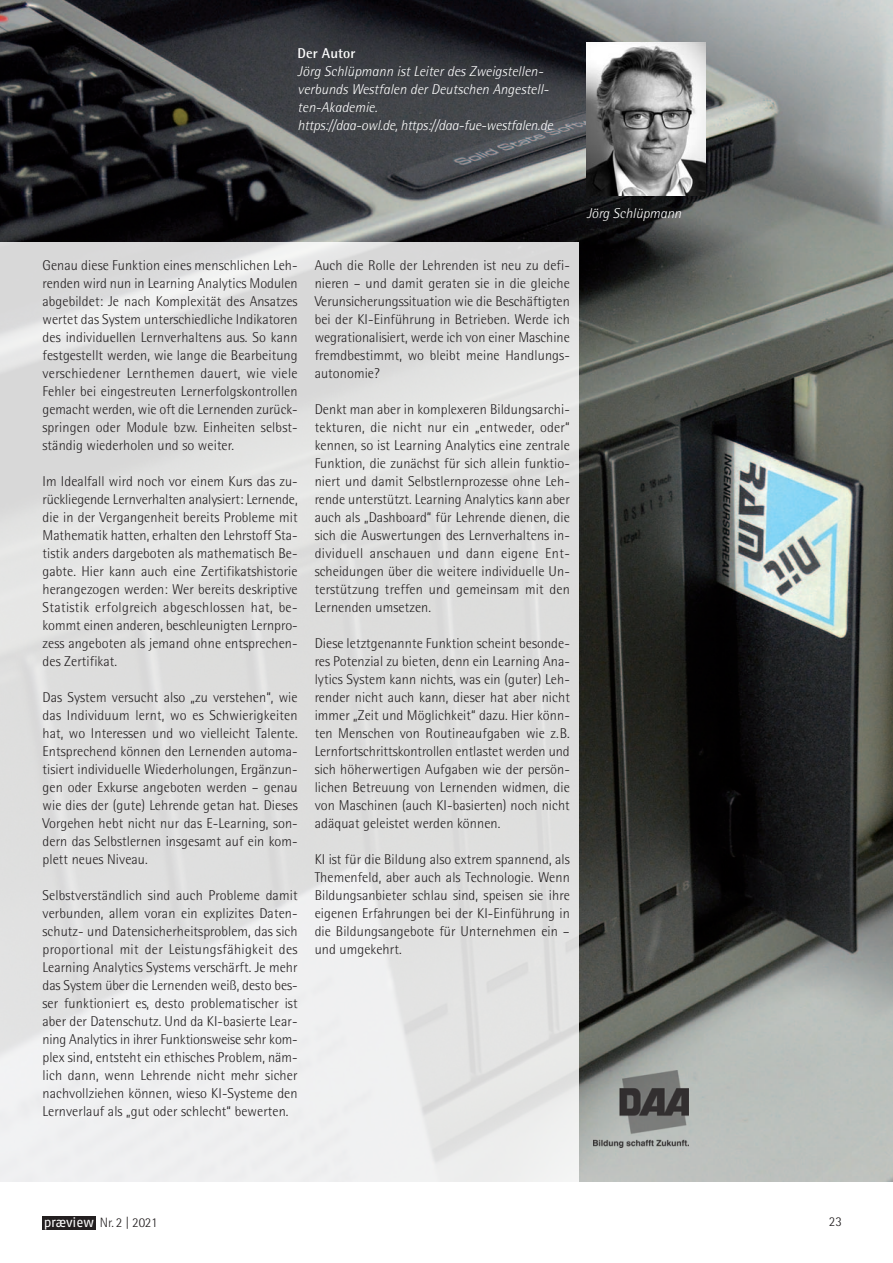
<style>
.page{position:relative;width:893px;height:1263px;background:#fff}
.page>*{position:absolute;margin:0;border:0;box-sizing:border-box;transform-origin:0 0}
.t1{font:300 14.25px/18px "Rotis Semi Sans";letter-spacing:.005em;color:#231f20;text-align:justify}
.t2{font:italic 300 14.25px/18px "Rotis Semi Sans";letter-spacing:.005em;color:#fff}
.t3{font:700 14.25px "Rotis Semi Sans";letter-spacing:.005em;color:#fff}
.t4{font:300 13.5px "Rotis Semi Sans";color:#231f20}
.s1{font-family:"Fago No";font-weight:400;color:#fff}
</style>
<div class="page">
<img style="left:0;top:0;width:893px;height:1182px">
<div style="left:0;top:242px;width:578px;height:944px;background:#fff;opacity:.85"></div>
<div style="left:43px;top:1216px;width:53px;height:13px;background:#231f20"></div>
<img style="left:594px;top:1070px;width:95px;height:77px">
<img style="left:587px;top:43px;width:119px;height:153px">
<p class="t3" style="left:298px;top:44px;width:59px">Der Autor</p>
<p class="t2" style="left:298px;top:62px;width:257px">Jörg Schlüpmann ist Leiter des Zweigstellen&shy;verbunds Westfalen der Deutschen Angestell&shy;ten-Akademie.<br>https://daa-owl.de, https://daa-fue-westfalen.de</p>
<p class="t1" style="left:43px;top:256px;width:257px">Genau diese Funktion eines menschlichen Leh&shy;renden wird nun in Learning Analytics Modulen abgebildet: Je nach Komplexität des Ansatzes wertet das System unterschiedliche Indikatoren des individuellen Lernverhaltens aus. So kann festgestellt werden, wie lange die Bearbeitung verschiedener Lernthemen dauert, wie viele Fehle r bei eingestreuten Lernerfolgskontrollen gemacht werden, wie oft die Lernenden zurück - springen oder Module bzw. Einheiten selbst&shy;ständig wiederholen und so weiter.</p>
<p class="t1" style="left:43px;top:472px;width:257px">Im Idealfall wird noch vor einem Kurs das zu&shy;rückliegende Lernverhalten analysiert: Lernende, die in der Vergangenheit bereits Probleme mit Mathematik hatten, erhalten den Lehrstoff Sta&shy;tistik anders dargeboten als mathematisch Be&shy;gabte. Hier kann auch eine Zertifikatshistorie herangezogen werden: Wer bereits deskriptive Statistik erfolgreich abgeschlossen hat, be&shy;kommt einen anderen, beschleunigten Lernpro&shy;zess angeboten als jemand ohne entsprechen&shy;des Zertifikat.</p>
<p class="t1" style="left:43px;top:688px;width:257px">Das System versucht also „zu verstehen“, wie das Individuum lernt, wo es Schwierigkeiten hat, wo Interessen und wo vielleicht Talente.<br>Entsprechend können den Lernenden automa&shy;tisiert individuelle Wiederholungen, Ergänzun&shy;gen oder Exkurse angeboten werden – genau wie dies der (gute) Lehrende getan hat. Dieses Vorgehen hebt nicht nur das E-Learning, son&shy;dern das Selbstlernen insgesamt auf ein kom&shy;plett neues Niveau.</p>
<p class="t1" style="left:43px;top:886px;width:257px">Selbstverständlich sind auch Probleme damit verbunden, allem voran ein explizites Daten&shy;schutz- und Datensicherheitsproblem, das sich proportional mit der Leistungsfähigkeit des Learning Analytics Systems verschärft. Je mehr das System über die Lernenden weiß, desto bes&shy;ser funktioniert es, desto problematischer ist aber der Datenschutz. Und da KI-basierte Lear&shy;ning Analytics in ihrer Funktionsweise sehr kom&shy;plex sind, entsteht ein ethisches Problem, näm&shy;lich dann, wenn Lehrende nicht mehr sicher nachvollziehen können, wieso KI-Systeme den Lernverlauf als „gut oder schlecht“ bewerten.</p>
<p class="t1" style="left:315px;top:256px;width:257px">Auch die Rolle der Lehrenden ist neu zu defi&shy;nieren – und damit geraten sie in die gleiche Verunsicherungssituation wie die Beschäftigten bei der KI-Einführung in Betrieben. Werde ich wegrationalisiert, werde ich von einer Maschine fremdbestimmt, wo bleibt meine Handlungs&shy;autonomie?</p>
<p class="t1" style="left:315px;top:400px;width:257px">Denkt man aber in komplexeren Bildungsarchi&shy;tekturen, die nicht nur ein „entweder, oder“ kennen, so ist Learning Analytics eine zentrale Funktion, die zunächst für sich allein funktio&shy;niert und damit Selbstlernprozesse ohne Leh&shy;rende unterstützt. Learning Analytics kann aber auch als „Dashboard“ für Lehrende dienen, die sich die Auswertungen des Lernverhaltens in&shy;dividuell anschauen und dann eigene Ent - scheidungen über die weitere individuelle Un&shy;terstützung treffen und gemeinsam mit den Lernenden umsetzen.</p>
<p class="t1" style="left:315px;top:634px;width:257px">Diese letztgenannte Funktion scheint besonde&shy;res Potenzial zu bieten, denn ein Learning Ana&shy;lytics System kann nichts, was ein (guter) Leh&shy;render nicht auch kann, dieser hat aber nicht immer „Zeit und Möglichkeit“ dazu. Hier könn&shy;ten Menschen von Routineaufgaben wie z.B.<br>Lernfortschrittskontrollen entlastet werden und sich höherwertigen Aufgaben wie der persön&shy;lichen Betreuung von Lernenden widmen, die von Maschinen (auch KI-basierten) noch nicht adäquat geleistet werden können.</p>
<p class="t1" style="left:315px;top:850px;width:257px">KI ist für die Bildung also extrem spannend, als Themenfeld, aber auch als Technologie. Wenn Bildungsanbieter schlau sind, speisen sie ihre eigenen Erfahrungen bei der KI-Einführung in die Bildungsangebote für Unternehmen ein – und umgekehrt.</p>
<p class="t2" style="left:587px;top:204px;width:96px">Jörg Schlüpmann</p>
<p class="t4" style="left:44px;top:1215px;width:115px"><span class="s1">præview</span> Nr. 2 | 2021</p>
<p class="t4" style="left:829px;top:1213px;width:15px">23</p>
</div>
